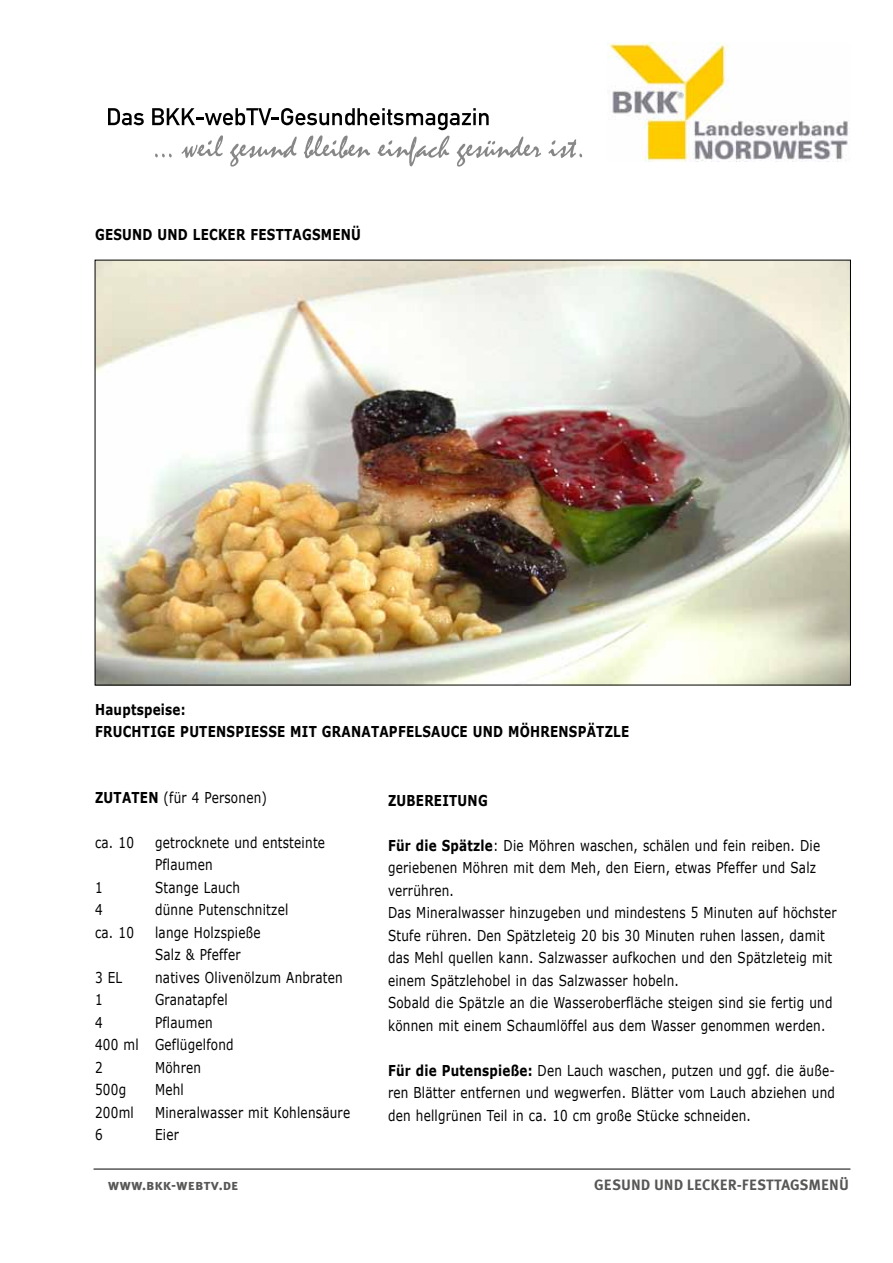
<style>
.page{position:relative;width:893px;height:1263px;background:#fff}
.page>*{position:absolute;margin:0;border:0;box-sizing:border-box;transform-origin:0 0}
.t1{font:15px/22.5px "Verdana";letter-spacing:.02em;color:#000;scale:.8 1}
.t2{font:700 15px/22.5px "Verdana";letter-spacing:.02em;color:#000;scale:.8 1}
.t3{font:15px "Meta Plus Bold Caps";color:#575756}
.s1{font-weight:700}
</style>
<div class="page">
<svg style="left:548px;top:139px;width:34px;height:19px"></svg>
<svg style="left:108px;top:108px;width:36px;height:17px"></svg>
<svg style="left:152px;top:108px;width:389px;height:59px"></svg>
<hr style="left:94px;top:1169px;width:756px;height:1px;background:#000">
<img style="left:608px;top:43px;width:241px;height:118px">
<img style="left:97px;top:262px;width:752px;height:421px">
<p class="t2" style="left:95px;top:223px;width:334px">GESUND UND LECKER FESTTAGSMENÜ</p>
<p class="t2" style="left:95px;top:698px;width:669px">Hauptspeise:<br>FRUCHTIGE PUTENSPIESSE MIT GRANATAPFELSAUCE UND MÖHRENSPÄTZLE</p>
<p class="t1" style="left:95px;top:786px;width:216px"><span class="s1">ZUTATEN</span> (für 4 Personen)</p>
<p class="t1" style="left:95px;top:831px;width:50px">ca. 10</p>
<p class="t1" style="left:155px;top:831px;width:214px">getrocknete und entsteinte<br>Pflaumen</p>
<p class="t1" style="left:95px;top:876px;width:11px">1</p>
<p class="t1" style="left:155px;top:876px;width:108px">Stange Lauch</p>
<p class="t1" style="left:95px;top:899px;width:11px">4</p>
<p class="t1" style="left:155px;top:899px;width:168px">dünne Putenschnitzel</p>
<p class="t1" style="left:95px;top:921px;width:50px">ca. 10</p>
<p class="t1" style="left:155px;top:921px;width:134px">lange Holzspieße<br>Salz &amp; Pfeffer</p>
<p class="t1" style="left:95px;top:966px;width:36px">3 EL</p>
<p class="t1" style="left:155px;top:966px;width:236px">natives Olivenölzum Anbraten</p>
<p class="t1" style="left:95px;top:989px;width:11px">1</p>
<p class="t1" style="left:155px;top:989px;width:92px">Granatapfel</p>
<p class="t1" style="left:95px;top:1011px;width:11px">4</p>
<p class="t1" style="left:95px;top:1011px;width:175px;text-indent:60px">Pflaumen<br>400 ml Geflügelfond<br>2</p>
<p class="t1" style="left:155px;top:1056px;width:59px">Möhren</p>
<p class="t1" style="left:95px;top:1079px;width:40px">500g</p>
<p class="t1" style="left:155px;top:1079px;width:38px">Mehl</p>
<p class="t1" style="left:95px;top:1101px;width:50px">200ml</p>
<p class="t1" style="left:155px;top:1101px;width:245px">Mineralwasser mit Kohlensäure</p>
<p class="t1" style="left:95px;top:1124px;width:11px">6</p>
<p class="t1" style="left:155px;top:1124px;width:31px">Eier</p>
<p class="t3" style="left:108px;top:1176px;width:132px">www.bkk-webtv.de</p>
<p class="t2" style="left:388px;top:789px;width:126px">ZUBEREITUNG</p>
<p class="t1" style="left:388px;top:834px;width:562px"><span class="s1">Für die Spätzle</span>: Die Möhren waschen, schälen und fein reiben. Die geriebenen Möhren mit dem Meh, den Eiern, etwas Pfeffer und Salz verrühren.<br>Das Mineralwasser hinzugeben und mindestens 5 Minuten auf höchster Stufe rühren. Den Spätzleteig 20 bis 30 Minuten ruhen lassen, damit das Mehl quellen kann. Salzwasser aufkochen und den Spätzleteig mit einem Spätzlehobel in das Salzwasser hobeln.<br>Sobald die Spätzle an die Wasseroberfläche steigen sind sie fertig und können mit einem Schaumlöffel aus dem Wasser genommen werden.</p>
<p class="t1" style="left:388px;top:1059px;width:560px;text-align:justify"><span class="s1">Für die Putenspieße:</span> Den Lauch waschen, putzen und ggf. die äuße&shy;ren Blätter entfernen und wegwerfen. Blätter vom Lauch abziehen und den hellgrünen Teil in ca. 10 cm große Stücke schneiden.</p>
<p class="t3" style="left:594px;top:1176px;width:256px">GESUND UND LECKER-FESTTAGSMENÜ</p>
</div>
